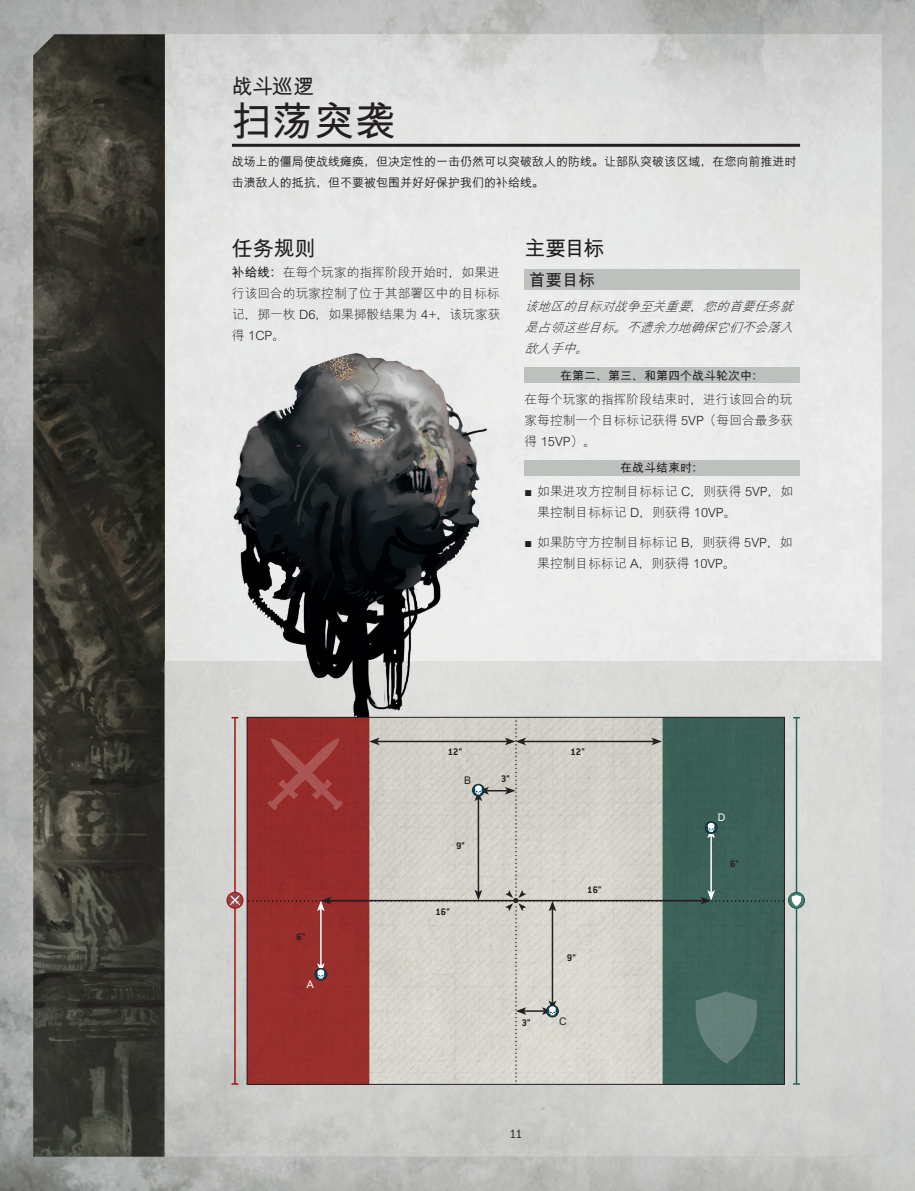
<style>
.page{position:relative;width:915px;height:1191px;background:#fff}
.page>*{position:absolute;margin:0;border:0;box-sizing:border-box;transform-origin:0 0}
.t1{font:700 40.5px "M Hei PRC";color:#231f20}
.t2{font:700 21px "M Hei PRC";letter-spacing:-.02em;color:#231f20}
.t3{font:700 16.5px "M Hei PRC";color:#231f20}
.t4{font:300 13.5px "Conduit ITC Std";color:#231f20}
.t5{font:300 12.75px/21px "M Hei PRC";color:#231f20;text-align:justify}
.t6{font:italic 300 12.75px/21px "M Hei PRC";color:#231f20;text-align:justify}
.t7{font:500 12px/21px "M Hei PRC";color:#231f20}
.t8{font:700 12px "M Hei PRC";color:#231f20}
.t9{font:700 10.5px "Conduit ITC Std";letter-spacing:.01em;color:#231f20}
.t10{font:700 10.5px "M Hei PRC";color:#fff}
.t11{font:700 10.5px "M Hei PRC";color:#231f20}
.s1{font-weight:700}
.s2{font-family:"Arial";font-weight:400}
</style>
<div class="page">
<img style="left:0;top:0;width:914px;height:1191px">
<img style="left:165px;top:34px;width:716px;height:627px">
<img style="left:33px;top:34px;width:132px;height:1122px">
<img style="left:165px;top:661px;width:716px;height:495px">
<img style="left:215px;top:326px;width:292px;height:437px">
<img style="left:248px;top:719px;width:534px;height:363px">
<hr style="left:329px;top:900px;width:373px;height:1px;background:#231f20">
<hr style="left:320px;top:908px;width:1px;height:57px;background:#fff">
<svg style="left:317px;top:896px;width:14px;height:15px"></svg>
<hr style="left:710px;top:836px;width:1px;height:56px;background:#fff">
<svg style="left:700px;top:890px;width:14px;height:14px"></svg>
<hr style="left:477px;top:799px;width:2px;height:93px;background:#231f20">
<svg style="left:474px;top:889px;width:8px;height:11px"></svg>
<hr style="left:551px;top:909px;width:2px;height:93px;background:#231f20">
<svg style="left:548px;top:901px;width:8px;height:10px"></svg>
<hr style="left:234px;top:717px;width:2px;height:367px;background:#a21217">
<svg style="left:226px;top:891px;width:17px;height:17px"></svg>
<hr style="left:795px;top:717px;width:2px;height:367px;background:#1e6257">
<svg style="left:787px;top:891px;width:17px;height:17px"></svg>
<hr style="left:377px;top:740px;width:130px;height:2px;background:#231f20">
<svg style="left:369px;top:737px;width:10px;height:8px"></svg>
<hr style="left:523px;top:740px;width:130px;height:2px;background:#231f20">
<svg style="left:651px;top:737px;width:10px;height:8px"></svg>
<svg style="left:505px;top:737px;width:21px;height:8px"></svg>
<svg style="left:693px;top:991px;width:66px;height:72px;background:#56766e"></svg>
<svg style="left:267px;top:738px;width:76px;height:72px;background:#9b3836"></svg>
<hr style="left:232px;top:144px;width:567px;height:3px;background:#231f20">
<div style="left:524px;top:270px;width:275px;height:20px;background:#bdc1be"></div>
<div style="left:524px;top:368px;width:275px;height:15px;background:#bdc1be"></div>
<div style="left:524px;top:460px;width:275px;height:15px;background:#bdc1be"></div>
<svg style="left:505px;top:890px;width:21px;height:21px"></svg>
<svg style="left:704px;top:821px;width:13px;height:17px"></svg>
<svg style="left:472px;top:784px;width:43px;height:17px"></svg>
<svg style="left:515px;top:1000px;width:43px;height:17px"></svg>
<svg style="left:314px;top:963px;width:13px;height:17px"></svg>
<h2 class="t2" style="left:232px;top:75px;width:84px">战斗巡逻</h2>
<h1 class="t1" style="left:232px;top:101px;width:166px">扫荡突袭</h1>
<p class="t7" style="left:232px;top:151px;width:566px">战场上的僵局使战线瘫痪，但决定性的一击仍然可以突破敌人的防线。让部队突破该区域，在您向前推进时击溃敌人的抵抗，但不要被包围并好好保护我们的补给线。</p>
<h2 class="t2" style="left:232px;top:238px;width:85px">任务规则</h2>
<p class="t5" style="left:232px;top:262px;width:270px"><span class="s1">补给线：</span>在每个玩家的指挥阶段开始时，如果进行该回合的玩家控制了位于其部署区中的目标标记，掷一枚 D6，如果掷骰结果为 4+，该玩家获得 1CP。</p>
<h2 class="t2" style="left:524px;top:238px;width:82px">主要目标</h2>
<p class="t3" style="left:528px;top:271px;width:68px">首要目标</p>
<p class="t6" style="left:524px;top:296px;width:274px">该地区的目标对战争至关重要，您的首要任务就是占领这些目标。不遗余力地确保它们不会落入敌人手中。</p>
<p class="t8" style="left:560px;top:369px;width:205px">在第二、第三、和第四个战斗轮次中：</p>
<p class="t5" style="left:524px;top:388px;width:270px">在每个玩家的指挥阶段结束时，进行该回合的玩家每控制一个目标标记获得 5VP（每回合最多获得 15VP）。</p>
<p class="t8" style="left:620px;top:462px;width:85px">在战斗结束时：</p>
<p class="t5" style="left:537px;top:481px;width:257px;text-indent:-13px"><span class="s2">■</span> 如果进攻方控制目标标记 C，则获得 5VP，如果控制目标标记 D，则获得 10VP。</p>
<p class="t5" style="left:537px;top:531px;width:257px;text-indent:-13px"><span class="s2">■</span> 如果防守方控制目标标记 B，则获得 5VP，如果控制目标标记 A，则获得 10VP。</p>
<p class="t9" style="left:447px;top:745px;width:16px">12"</p>
<p class="t9" style="left:570px;top:745px;width:16px">12"</p>
<p class="t9" style="left:296px;top:930px;width:10px">6"</p>
<p class="t10" style="left:306px;top:979px;width:9px">A</p>
<p class="t11" style="left:464px;top:774px;width:9px">B</p>
<p class="t9" style="left:456px;top:839px;width:10px">9"</p>
<p class="t9" style="left:435px;top:905px;width:16px">16"</p>
<p class="t9" style="left:501px;top:772px;width:10px">3"</p>
<p class="t9" style="left:521px;top:1016px;width:10px">3"</p>
<p class="t9" style="left:587px;top:883px;width:16px">16"</p>
<p class="t9" style="left:566px;top:951px;width:10px">9"</p>
<p class="t11" style="left:559px;top:1016px;width:9px">C</p>
<p class="t4" style="left:509px;top:1126px;width:14px">11</p>
<p class="t10" style="left:717px;top:811px;width:9px">D</p>
<p class="t9" style="left:730px;top:857px;width:10px">6"</p>
</div>
